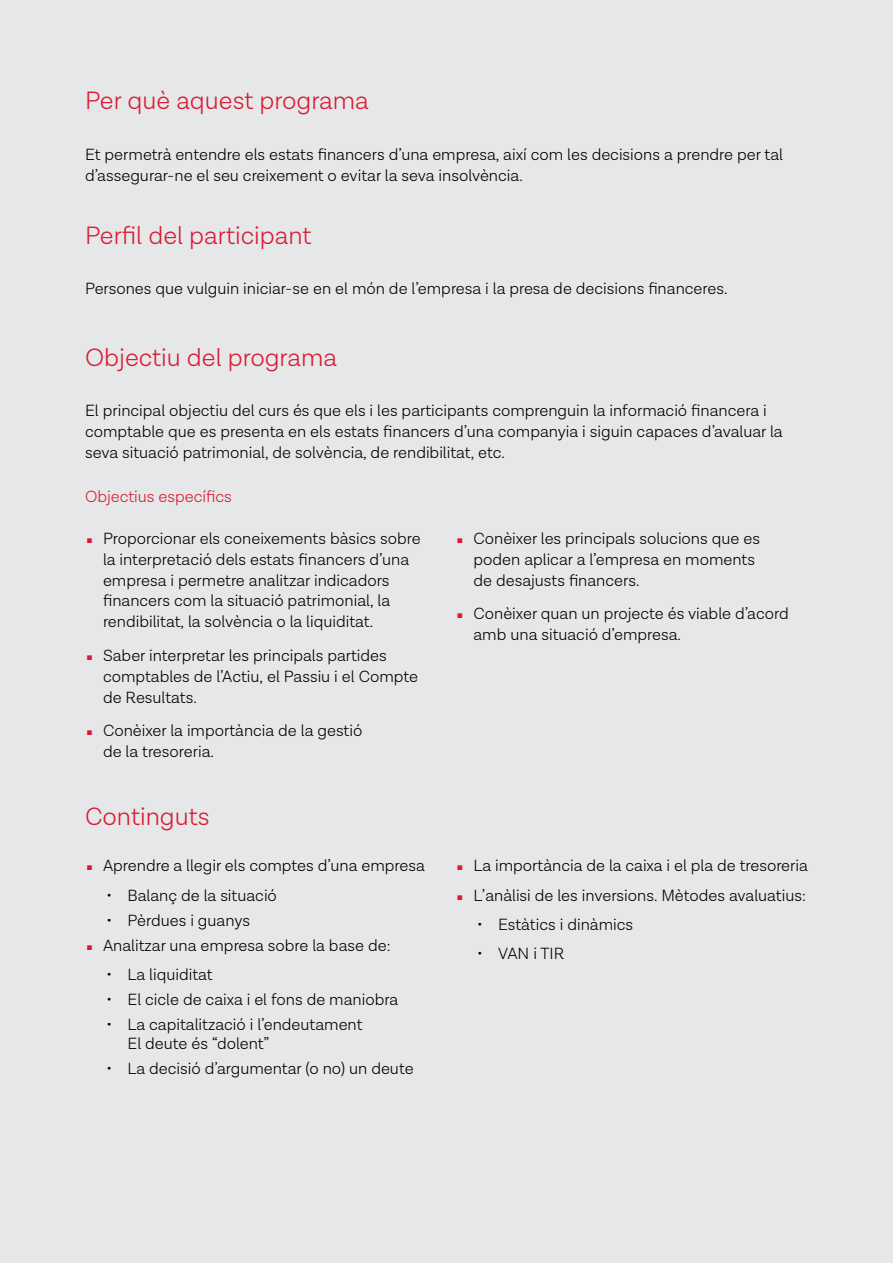
<style>
.page{position:relative;width:893px;height:1263px;background:#e6e7e8}
.page>*{position:absolute;margin:0;border:0;box-sizing:border-box;transform-origin:0 0}
.t1{font:300 25.5px "Lota Grotesque";color:#da1a32}
.t2{font:300 16.5px/20.9px "Lota Grotesque";color:#000}
.t3{font:300 16.5px "Lota Grotesque";color:#da1a32}
.s1{color:#da1a32}
</style>
<div class="page">
<h1 class="t1" style="left:85px;top:87px;width:285px">Per què aquest programa</h1>
<p class="t2" style="left:85px;top:144px;width:700px">Et permetrà entendre els estats financers d’una empresa, així com les decisions a prendre per tal d’assegurar-ne el seu creixement o evitar la seva insolvència.</p>
<h1 class="t1" style="left:85px;top:221px;width:228px">Perfil del participant</h1>
<p class="t2" style="left:85px;top:279px;width:644px">Persones que vulguin iniciar-se en el món de l’empresa i la presa de decisions financeres.</p>
<h1 class="t1" style="left:85px;top:343px;width:253px">Objectiu del programa</h1>
<p class="t2" style="left:85px;top:400px;width:699px">El principal objectiu del curs és que els i les participants comprenguin la informació financera i comptable que es presenta en els estats financers d’una companyia i siguin capaces d’avaluar la seva situació patrimonial, de solvència, de rendibilitat, etc.</p>
<p class="t3" style="left:85px;top:487px;width:148px">Objectius específics</p>
<p class="t2" style="left:103px;top:528px;width:319px;text-indent:-18px"><span class="s1">◾</span> Proporcionar els coneixements bàsics sobre la interpretació dels estats financers d’una empresa i permetre analitzar indicadors financers com la situació patrimonial, la rendibilitat, la solvència o la liquiditat.</p>
<p class="t2" style="left:103px;top:645px;width:316px;text-indent:-18px"><span class="s1">◾</span> Saber interpretar les principals partides comptables de l’Actiu, el Passiu i el Compte de Resultats.</p>
<p class="t2" style="left:103px;top:720px;width:261px;text-indent:-18px"><span class="s1">◾</span> Conèixer la importància de la gestió de la tresoreria.</p>
<h1 class="t1" style="left:85px;top:803px;width:126px">Continguts</h1>
<p class="t2" style="left:85px;top:856px;width:341px"><span class="s1">◾</span> Aprendre a llegir els comptes d’una empresa</p>
<p class="t2" style="left:107px;top:885px;width:172px">• Balanç de la situació</p>
<p class="t2" style="left:85px;top:908px;width:307px;line-height:25px;text-indent:22px">• Pèrdues i guanys<br><span class="s1">◾</span> Analitzar una empresa sobre la base de:</p>
<p class="t2" style="left:107px;top:964px;width:108px">• La liquiditat</p>
<p class="t2" style="left:107px;top:989px;width:293px">• El cicle de caixa i el fons de maniobra</p>
<p class="t2" style="left:128px;top:1015px;width:237px;line-height:19.5px;text-indent:-21px">• La capitalització i l’endeutament<br>El deute és “dolent”</p>
<p class="t2" style="left:107px;top:1059px;width:309px">• La decisió d’argumentar (o no) un deute</p>
<p class="t2" style="left:473px;top:528px;width:288px;text-indent:-18px"><span class="s1">◾</span> Conèixer les principals solucions que es poden aplicar a l’empresa en moments de desajusts financers.</p>
<p class="t2" style="left:473px;top:603px;width:317px;text-indent:-18px"><span class="s1">◾</span> Conèixer quan un projecte és viable d’acord amb una situació d’empresa.</p>
<p class="t2" style="left:455px;top:851px;width:354px;line-height:29.2px"><span class="s1">◾</span> La importància de la caixa i el pla de tresoreria <span class="s1">◾</span> L’anàlisi de les inversions. Mètodes avaluatius:</p>
<p class="t2" style="left:477px;top:914px;width:158px">• Estàtics i dinàmics</p>
<p class="t2" style="left:477px;top:943px;width:89px">• VAN i TIR</p>
</div>
